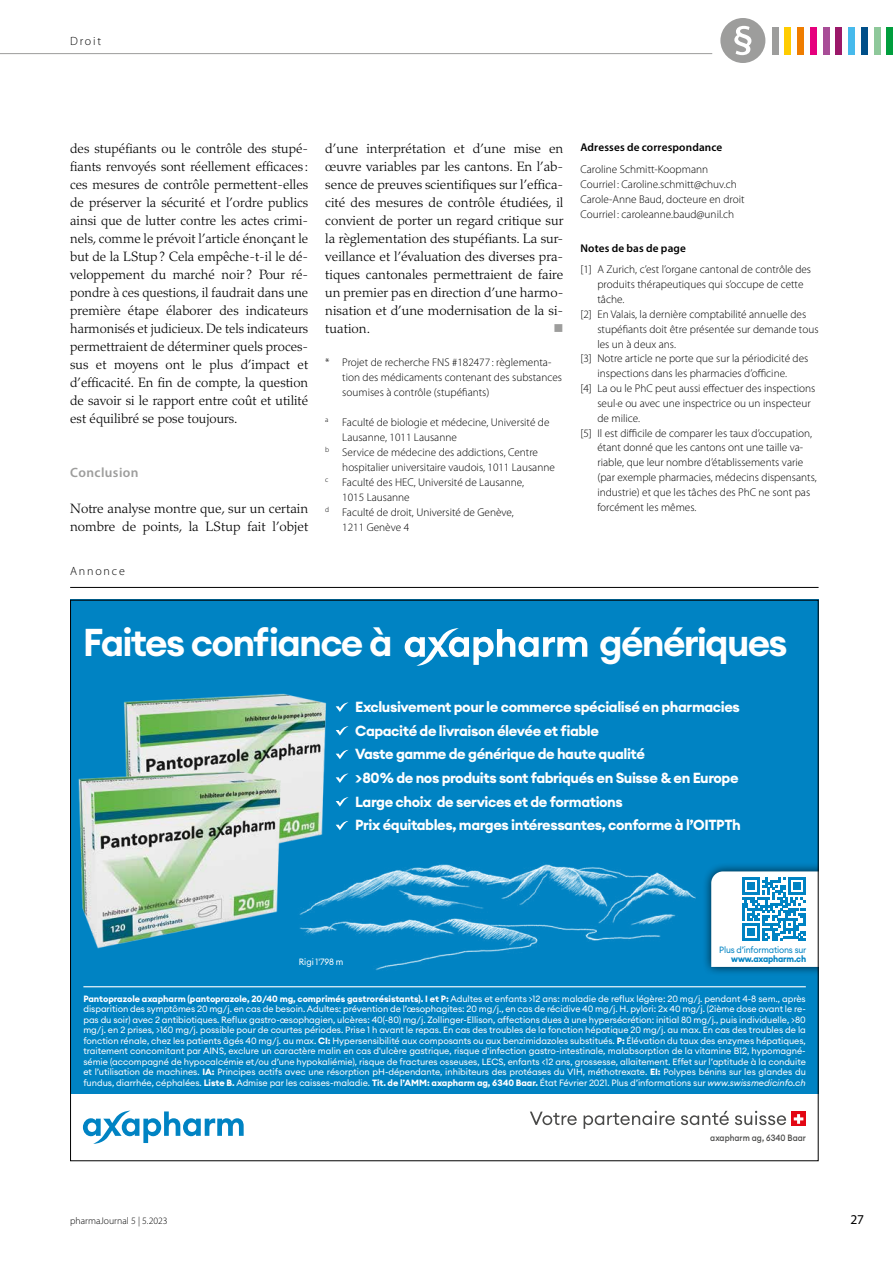
<style>
.page{position:relative;width:893px;height:1263px;background:#fff}
.page>*{position:absolute;margin:0;border:0;box-sizing:border-box;transform-origin:0 0}
.t1{font:600 38.25px "Euclid Circular A";letter-spacing:-.05em;color:#fff}
.t2{font:700 14.4px/23.7px "Euclid Circular A";letter-spacing:-.03em;color:#fff}
.t3{font:300 13.5px/18px "Palatino LT Std";color:#000;text-align:justify}
.t4{font:600 13.5px "Myriad Pro";letter-spacing:.03em;color:#9d9d9c}
.t5{font:13.5px "Myriad Pro";color:#000}
.t6{font:13.5px "Wingdings";color:#9d9d9c}
.t7{font:300 12px "Myriad Pro";letter-spacing:.15em;color:#000}
.t8{font:300 11.25px/15px "Myriad Pro";color:#000}
.t9{font:600 11.25px "Myriad Pro";letter-spacing:.015em;color:#000}
.t10{font:300 9.75px "Myriad Pro";color:#000}
.t11{font:9px/10.5px "Euclid Circular A";letter-spacing:-.005em;color:#fff;text-align:justify}
.t12{font:9px "Euclid Circular A";letter-spacing:-.02em;color:#0083c3;scale:.95 1}
.t13{font:500 9px "Euclid Circular A";color:#4a4a49;scale:.9 1}
.t14{font:700 9px "Euclid Circular A";letter-spacing:-.02em;color:#0083c3;scale:.95 1}
.t15{font:9px "Euclid Circular A";letter-spacing:-.005em;color:#fff;scale:.95 1}
.s1{font-weight:700}
.s2{font-style:italic}
</style>
<div class="page">
<div style="left:720px;top:18px;width:45px;height:45px;background:#9d9d9c;border-radius:50%"></div>
<svg style="left:734px;top:26px;width:17px;height:29px"></svg>
<div style="left:874px;top:27px;width:6px;height:27px;background:#8ec89a"></div>
<div style="left:861px;top:27px;width:6px;height:27px;background:#004f89"></div>
<div style="left:848px;top:27px;width:7px;height:27px;background:#47baec"></div>
<div style="left:836px;top:27px;width:6px;height:27px;background:#9b1869"></div>
<div style="left:823px;top:27px;width:6px;height:27px;background:#a84d97"></div>
<div style="left:810px;top:27px;width:6px;height:27px;background:#e6007d"></div>
<div style="left:797px;top:27px;width:7px;height:27px;background:#ef7d00"></div>
<div style="left:785px;top:27px;width:6px;height:27px;background:#fc0"></div>
<div style="left:772px;top:27px;width:6px;height:27px;background:#9d9d9c"></div>
<div style="left:887px;top:27px;width:6px;height:27px;background:#009e3d"></div>
<hr style="left:0;top:53px;width:712px;height:1px;background:#9d9d9c">
<div style="left:70px;top:600px;width:749px;height:561px;background:#0083c3"></div>
<div style="left:70px;top:1095px;width:749px;height:66px;background:#fff"></div>
<svg style="left:83px;top:1110px;width:161px;height:34px"></svg>
<img style="left:302px;top:864px;width:394px;height:107px">
<hr style="left:83px;top:986px;width:723px;height:1px;background:#fff">
<div style="left:702px;top:862px;width:117px;height:114px;background:#000;opacity:.75"></div>
<img style="left:123px;top:693px;width:224px;height:192px">
<img style="left:78px;top:770px;width:224px;height:179px">
<svg style="left:405px;top:628px;width:182px;height:38px"></svg>
<svg style="left:711px;top:871px;width:106px;height:96px"></svg>
<hr style="left:742px;top:938px;width:18px;height:3px;background:#0083c3">
<div style="left:747px;top:928px;width:8px;height:8px;background:#0083c3"></div>
<svg style="left:530px;top:1111px;width:47px;height:14px"></svg>
<svg style="left:584px;top:1111px;width:91px;height:18px"></svg>
<svg style="left:681px;top:1111px;width:48px;height:14px"></svg>
<svg style="left:735px;top:1111px;width:51px;height:14px"></svg>
<div style="left:791px;top:1112px;width:15px;height:14px;background:#e30613"></div>
<svg style="left:794px;top:1114px;width:9px;height:10px"></svg>
<hr style="left:70px;top:587px;width:749px;height:1px;background:#000">
<h3 class="t7" style="left:70px;top:34px;width:32px">Droit</h3>
<p class="t3" style="left:70px;top:140px;width:240px">des stupéfiants ou le contrôle des stupé&shy;fiants renvoyés sont réellement efficaces : ces mesures de contrôle permettent-elles de préserver la sécurité et l’ordre publics ainsi que de lutter contre les actes crimi&shy;nels, comme le prévoit l’article énonçant le but de la LStup? Cela empêche-t-il le dé&shy;veloppement du marché noir ? Pour ré&shy;pondre à ces questions, il faudrait dans une première étape élaborer des indicateurs harmonisés et judicieux. De tels indicateurs permettraient de déterminer quels proces&shy;sus et moyens ont le plus d’impact et d’efficacité. En fin de compte, la question de savoir si le rapport entre coût et utilité est équilibré se pose toujours.</p>
<h3 class="t4" style="left:70px;top:464px;width:70px">Conclusion</h3>
<h3 class="t3" style="left:70px;top:500px;width:240px">Notre analyse montre que, sur un certain nombre de points, la LStup fait l’objet</h3>
<h3 class="t7" style="left:70px;top:564px;width:56px">Annonce</h3>
<p class="t3" style="left:325px;top:140px;width:240px">d’une interprétation et d’une mise en œuvre variables par les cantons. En l’ab&shy;sence de preuves scientifiques sur l’effica&shy;cité des mesures de contrôle étudiées, il convient de porter un regard critique sur la règlementation des stupéfiants. La sur&shy;veillance et l’évaluation des diverses pra&shy;tiques cantonales permettraient de faire un premier pas en direction d’une harmo&shy;nisation et d’une modernisation de la si&shy;tuation.</p>
<h3 class="t6" style="left:553px;top:321px;width:12px">■</h3>
<p class="t8" style="left:342px;top:355px;width:221px;text-indent:-17px">* Projet de recherche FNS #182477 : règlementa&shy;tion des médicaments contenant des substances soumises à contrôle (stupéfiants)</p>
<p class="t8" style="left:325px;top:415px;width:226px"><sup>a</sup> Faculté de biologie et médecine, Université de</p>
<p class="t8" style="left:342px;top:430px;width:116px">Lausanne, 1011 Lausanne</p>
<p class="t8" style="left:325px;top:445px;width:214px"><sup>b</sup> Service de médecine des addictions, Centre</p>
<p class="t8" style="left:342px;top:460px;width:214px">hospitalier universitaire vaudois, 1011 Lausanne</p>
<p class="t8" style="left:325px;top:475px;width:200px"><sup>c</sup> Faculté des HEC, Université de Lausanne,</p>
<p class="t8" style="left:342px;top:490px;width:69px">1015 Lausanne</p>
<p class="t8" style="left:325px;top:505px;width:190px"><sup>d</sup> Faculté de droit, Université de Genève,</p>
<p class="t8" style="left:342px;top:520px;width:68px">1211 Genève 4</p>
<p class="t9" style="left:580px;top:140px;width:143px">Adresses de correspondance</p>
<p class="t8" style="left:580px;top:161px;width:166px">Caroline Schmitt-Koopmann Courriel : Caroline.schmitt@chuv.ch Carole-Anne Baud, docteure en droit Courriel : caroleanne.baud@unil.ch</p>
<p class="t9" style="left:580px;top:241px;width:107px">Notes de bas de page</p>
<p class="t8" style="left:580px;top:262px;width:232px">[1] A Zurich, c’est l’organe cantonal de contrôle des</p>
<p class="t8" style="left:597px;top:277px;width:208px">produits thérapeutiques qui s’occupe de cette</p>
<p class="t8" style="left:597px;top:292px;width:28px">tâche.</p>
<p class="t8" style="left:580px;top:306px;width:227px">[2] En Valais, la dernière comptabilité annuelle des</p>
<p class="t8" style="left:597px;top:321px;width:223px">stupéfiants doit être présentée sur demande tous</p>
<p class="t8" style="left:597px;top:336px;width:80px">les un à deux ans.</p>
<p class="t8" style="left:580px;top:351px;width:229px">[3] Notre article ne porte que sur la périodicité des</p>
<p class="t8" style="left:597px;top:366px;width:191px">inspections dans les pharmacies d’officine.</p>
<p class="t8" style="left:580px;top:381px;width:237px">[4] La ou le PhC peut aussi effectuer des inspections</p>
<p class="t8" style="left:597px;top:396px;width:215px">seul·e ou avec une inspectrice ou un inspecteur</p>
<p class="t8" style="left:597px;top:410px;width:44px">de milice.</p>
<p class="t8" style="left:580px;top:425px;width:233px">[5] Il est difficile de comparer les taux d’occupation,</p>
<p class="t8" style="left:597px;top:440px;width:207px">étant donné que les cantons ont une taille va-</p>
<p class="t8" style="left:597px;top:455px;width:207px">riable, que leur nombre d’établissements varie</p>
<p class="t8" style="left:597px;top:470px;width:221px">(par exemple pharmacies, médecins dispensants,</p>
<p class="t8" style="left:597px;top:485px;width:214px">industrie) et que les tâches des PhC ne sont pas</p>
<p class="t8" style="left:597px;top:499px;width:100px">forcément les mêmes.</p>
<h1 class="t1" style="left:83px;top:618px;width:311px">Faites confiance à</h1>
<h1 class="t1" style="left:599px;top:618px;width:190px">génériques</h1>
<p class="t2" style="left:355px;top:695px;width:387px">Exclusivement pour le commerce spécialisé en pharmacies Capacité de livraison élevée et fiable<br>Vaste gamme de générique de haute qualité<br>&gt; 80 % de nos produits sont fabriqués en Suisse &amp; en Europe Large choix de services et de formations<br>Prix équitables, marges intéressantes, conforme à l’OITPTh</p>
<p class="t15" style="left:299px;top:956px;width:49px">Rigi 1'798 m</p>
<p class="t12" style="left:719px;top:943px;width:93px">Plus d’informations sur</p>
<p class="t14" style="left:731px;top:952px;width:80px">www.axapharm.ch</p>
<p class="t11" style="left:83px;top:993px;width:724px"><span class="s1">Pantoprazole axapharm (pantoprazole, 20/40 mg, comprimés gastrorésistants). I et P:</span> Adultes et enfants &gt;12 ans: maladie de reflux légère: 20 mg/j. pendant 4-8 sem., après disparition des symptômes 20 mg/j. en cas de besoin. Adultes: prévention de l’œsophagites: 20 mg/j., en cas de récidive 40 mg/j. H. pylori: 2x 40 mg/j. (2ième dose avant le re&shy;pas du soir) avec 2 antibiotiques. Reflux gastro-œsophagien, ulcères: 40(-80) mg/j. Zollinger-Ellison, affections dues à une hypersécrétion: initial 80 mg/j., puis individuelle, &gt;80 mg/j. en 2 prises, &gt;160 mg/j. possible pour de courtes périodes. Prise 1 h avant le repas. En cas des troubles de la fonction hépatique 20 mg/j. au max. En cas des troubles de la fonction rénale, chez les patients âgés 40 mg/j. au max. <span class="s1">CI:</span> Hypersensibilité aux composants ou aux benzimidazoles substitués. <span class="s1">P:</span> Élévation du taux des enzymes hépatiques, traitement concomitant par AINS, exclure un caractère malin en cas d'ulcère gastrique, risque d'infection gastro-intestinale, malabsorption de la vitamine B12, hypomagné&shy;sémie (accompagné de hypocalcémie et/ou d’une hypokaliémie), risque de fractures osseuses, LECS, enfants &lt;12 ans, grossesse, allaitement. Effet sur l’aptitude à la conduite et l’utilisation de machines. <span class="s1">IA:</span> Principes actifs avec une résorption pH-dépendante, inhibiteurs des protéases du VIH, méthotrexate. <span class="s1">EI:</span> Polypes bénins sur les glandes du fundus, diarrhée, céphalées. <span class="s1">Liste B.</span> Admise par les caisses-maladie. <span class="s1">Tit. de l’AMM: axapharm ag, 6340 Baar.</span> État Février 2021. Plus d’informations sur <span class="s2">www.swissmedicinfo.ch</span></p>
<p class="t13" style="left:710px;top:1132px;width:108px">axapharm ag, 6340 Baar</p>
<p class="t10" style="left:70px;top:1215px;width:99px">pharmaJournal 5 | 5.2023</p>
<h3 class="t5" style="left:850px;top:1211px;width:15px">27</h3>
</div>
